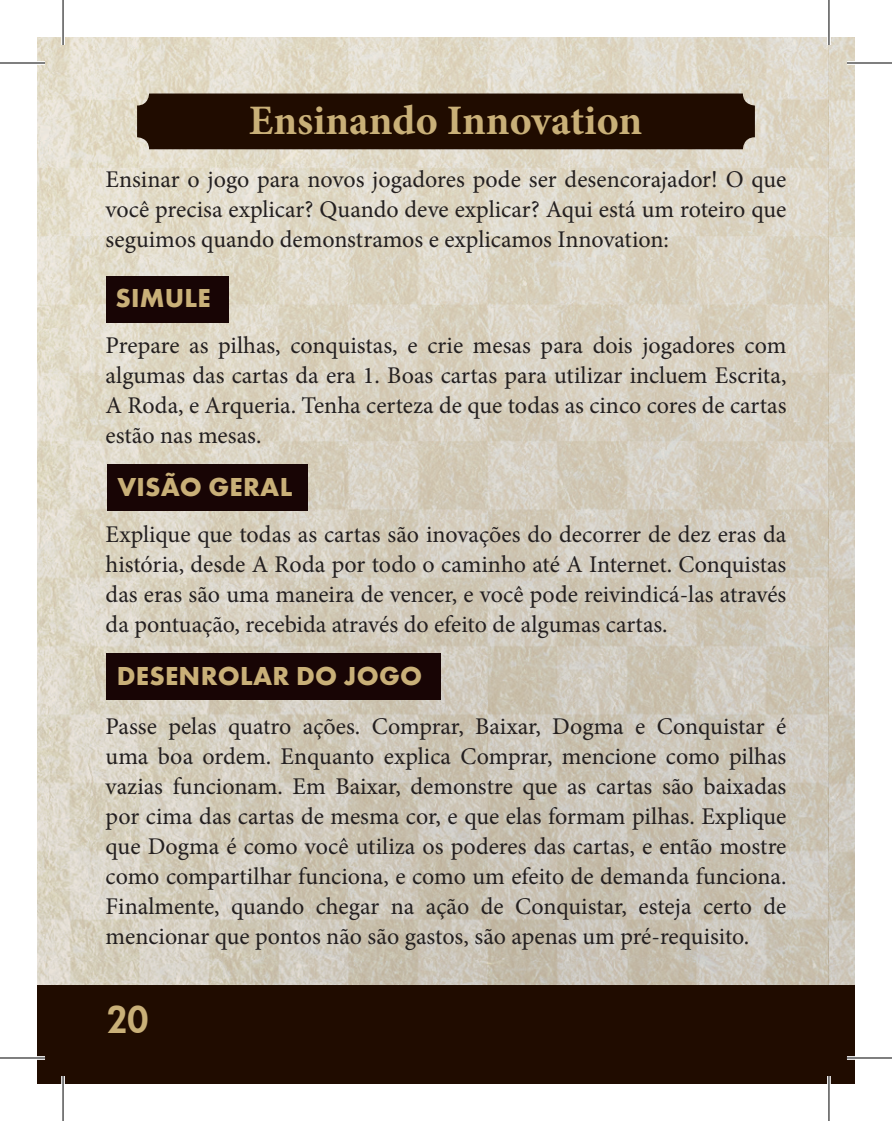
<style>
.page{position:relative;width:892px;height:1121px;background:#fff}
.page>*{position:absolute;margin:0;border:0;box-sizing:border-box;transform-origin:0 0}
.t1{font:700 42px "Minion Pro";color:#c9b078}
.t2{font:800 36px "Futura";color:#c9b078}
.t3{font:700 27px "Futura PT";letter-spacing:.01em;color:#c9b078}
.t4{font:24px/30px "Minion Pro";color:#231f20;text-align:justify}
</style>
<div class="page">
<img style="left:37px;top:37px;width:817px;height:949px">
<div style="left:37px;top:986px;width:817px;height:97px;background:#200c00"></div>
<div style="left:137px;top:94px;width:617px;height:55px;background:#200c00;border-radius:12px"></div>
<div style="left:107px;top:276px;width:122px;height:46px;background:#180505"></div>
<div style="left:107px;top:464px;width:200px;height:47px;background:#180505"></div>
<div style="left:107px;top:653px;width:333px;height:47px;background:#180505"></div>
<hr style="left:0;top:61px;width:45px;height:4px;background:#fff">
<hr style="left:846px;top:61px;width:45px;height:4px;background:#fff">
<svg style="left:0;top:1056px;width:45px;height:4px"></svg>
<svg style="left:847px;top:1056px;width:44px;height:4px"></svg>
<hr style="left:61px;top:0;width:4px;height:45px;background:#fff">
<svg style="left:61px;top:1076px;width:4px;height:8px"></svg>
<svg style="left:826px;top:0;width:4px;height:45px"></svg>
<svg style="left:826px;top:1076px;width:4px;height:45px"></svg>
<hr style="left:0;top:62px;width:45px;height:2px;background:#000">
<hr style="left:846px;top:62px;width:45px;height:2px;background:#000">
<hr style="left:0;top:1057px;width:45px;height:1px;background:#000">
<hr style="left:846px;top:1057px;width:45px;height:1px;background:#000">
<hr style="left:62px;top:0;width:2px;height:45px;background:#000">
<hr style="left:62px;top:1076px;width:2px;height:45px;background:#000">
<hr style="left:828px;top:0;width:1px;height:45px;background:#000">
<hr style="left:828px;top:1076px;width:1px;height:45px;background:#000">
<p class="t1" style="left:249px;top:91px;width:395px">Ensinando Innovation</p>
<p class="t4" style="left:106px;top:164px;width:682px">Ensinar o jogo para novos jogadores pode ser desencorajador! O que você precisa explicar? Quando deve explicar? Aqui está um roteiro que seguimos quando demonstramos e explicamos Innovation:</p>
<p class="t3" style="left:115px;top:280px;width:97px">SIMULE</p>
<p class="t4" style="left:106px;top:330px;width:682px">Prepare as pilhas, conquistas, e crie mesas para dois jogadores com algumas das cartas da era 1. Boas cartas para utilizar incluem Escrita, A Roda, e Arqueria. Tenha certeza de que todas as cinco cores de cartas estão nas mesas.</p>
<p class="t3" style="left:117px;top:469px;width:177px">VISÃO GERAL</p>
<p class="t4" style="left:106px;top:519px;width:682px">Explique que todas as cartas são inovações do decorrer de dez eras da história, desde A Roda por todo o caminho até A Internet. Conquistas das eras são uma maneira de vencer, e você pode reivindicá-las através da pontuação, recebida através do efeito de algumas cartas.</p>
<p class="t3" style="left:117px;top:659px;width:307px">DESENROLAR DO JOGO</p>
<p class="t4" style="left:106px;top:711px;width:682px">Passe pelas quatro ações. Comprar, Baixar, Dogma e Conquistar é uma boa ordem. Enquanto explica Comprar, mencione como pilhas vazias funcionam. Em Baixar, demonstre que as cartas são baixadas por cima das cartas de mesma cor, e que elas formam pilhas. Explique que Dogma é como você utiliza os poderes das cartas, e então mostre como compartilhar funciona, e como um efeito de demanda funciona.<br>Finalmente, quando chegar na ação de Conquistar, esteja certo de mencionar que pontos não são gastos, são apenas um pré-requisito.</p>
<h2 class="t2" style="left:107px;top:995px;width:43px">20</h2>
</div>
